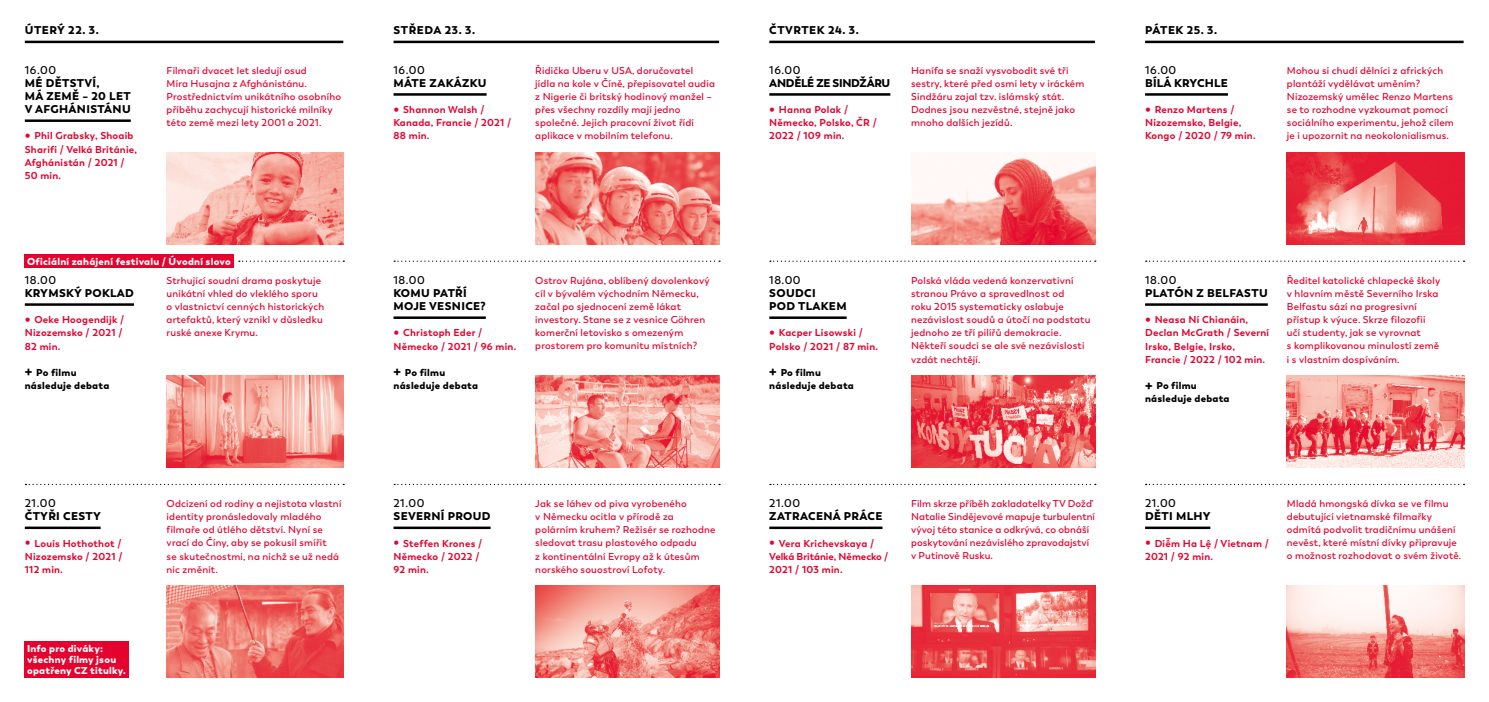
<style>
.page{position:relative;width:1489px;height:702px;background:#fff}
.page>*{position:absolute;margin:0;border:0;box-sizing:border-box;transform-origin:0 0}
.t1{font:900 11.25px/13.1px "Boston";letter-spacing:.03em;color:#000}
.t2{font:600 11.25px "Boston";letter-spacing:.05em;color:#000}
.t3{font:900 11.25px "Boston";letter-spacing:.05em;color:#000}
.t4{font:900 11.25px "Boston";letter-spacing:-.025em;color:#000}
.t5{font:600 10px/13.1px "Boston";letter-spacing:.02em;color:#e4032f}
.t6{font:700 10px/13.1px "Boston";letter-spacing:.025em;color:#e4032f}
.t7{font:900 10px/13.1px "Boston";letter-spacing:.025em;color:#000}
.t8{font:900 10px/11.2px "Boston";letter-spacing:.025em;color:#fff}
.t9{font:700 10px/13.1px "Boston";letter-spacing:.005em;color:#e4032f}
.s1{font-weight:900;font-size:13.75px}
.s2{font-size:13.75px}
</style>
<div class="page">
<img style="left:167px;top:153px;width:177px;height:91px">
<img style="left:535px;top:153px;width:184px;height:91px">
<img style="left:911px;top:158px;width:184px;height:86px">
<img style="left:1286px;top:153px;width:177px;height:91px">
<img style="left:1286px;top:376px;width:177px;height:92px">
<img style="left:535px;top:376px;width:184px;height:92px">
<img style="left:911px;top:376px;width:184px;height:92px">
<img style="left:167px;top:376px;width:177px;height:92px">
<img style="left:167px;top:586px;width:177px;height:92px">
<img style="left:535px;top:586px;width:184px;height:92px">
<img style="left:911px;top:586px;width:184px;height:92px">
<img style="left:1286px;top:586px;width:177px;height:92px">
<hr style="left:25px;top:119px;width:106px;height:3px;background:#000">
<hr style="left:393px;top:93px;width:93px;height:3px;background:#000">
<hr style="left:769px;top:93px;width:121px;height:3px;background:#000">
<hr style="left:1144px;top:93px;width:83px;height:3px;background:#000">
<hr style="left:1144px;top:303px;width:123px;height:3px;background:#000">
<hr style="left:393px;top:526px;width:97px;height:3px;background:#000">
<hr style="left:769px;top:316px;width:77px;height:3px;background:#000">
<hr style="left:25px;top:303px;width:109px;height:3px;background:#000">
<hr style="left:25px;top:526px;width:76px;height:3px;background:#000">
<hr style="left:393px;top:316px;width:93px;height:3px;background:#000">
<hr style="left:769px;top:526px;width:113px;height:3px;background:#000">
<hr style="left:1144px;top:526px;width:66px;height:3px;background:#000">
<hr style="left:25px;top:41px;width:318px;height:2px;background:#000">
<hr style="left:393px;top:41px;width:326px;height:2px;background:#000">
<hr style="left:1144px;top:41px;width:319px;height:2px;background:#000">
<hr style="left:769px;top:41px;width:325px;height:2px;background:#000">
<div style="left:25px;top:254px;width:209px;height:14px;background:#e4032f"></div>
<div style="left:25px;top:641px;width:104px;height:37px;background:#e4032f"></div>
<svg style="left:239px;top:260px;width:105px;height:2px"></svg>
<svg style="left:25px;top:484px;width:319px;height:1px"></svg>
<svg style="left:394px;top:260px;width:326px;height:2px"></svg>
<svg style="left:394px;top:484px;width:326px;height:1px"></svg>
<svg style="left:770px;top:260px;width:325px;height:2px"></svg>
<svg style="left:770px;top:484px;width:325px;height:1px"></svg>
<svg style="left:1145px;top:260px;width:319px;height:2px"></svg>
<svg style="left:1145px;top:484px;width:319px;height:1px"></svg>
<p class="t1" style="left:25px;top:24px;width:75px">ÚTERÝ 22. 3.</p>
<p class="t3" style="left:393px;top:23px;width:83px">STŘEDA 23. 3.</p>
<p class="t3" style="left:769px;top:23px;width:91px">ČTVRTEK 24. 3.</p>
<p class="t1" style="left:1144px;top:24px;width:74px">PÁTEK 25. 3.</p>
<p class="t5" style="left:167px;top:64px;width:176px">Filmaři dvacet let sledují osud<br>Míra Husajna z Afghánistánu.<br>Prostřednictvím unikátního osobního příběhu zachycují historické milníky této země mezi lety 2001 a 2021.</p>
<p class="t5" style="left:535px;top:64px;width:181px">Řidička Uberu v USA, doručovatel jídla na kole v Číně, přepisovatel audia z Nigerie či britský hodinový manžel – přes všechny rozdíly mají jedno společné. Jejich pracovní život řídí aplikace v mobilním telefonu.</p>
<p class="t5" style="left:911px;top:64px;width:175px">Hanífa se snaží vysvobodit své tři sestry, které před osmi lety v iráckém Sindžáru zajal tzv. islámský stát.<br>Dodnes jsou nezvěstné, stejně jako mnoho dalších jezídů.</p>
<p class="t5" style="left:1286px;top:64px;width:168px">Mohou si chudí dělníci z afrických plantáží vydělávat uměním?<br>Nizozemský umělec Renzo Martens se to rozhodne vyzkoumat pomocí sociálního experimentu, jehož cílem je i upozornit na neokolonialismus.</p>
<p class="t2" style="left:25px;top:63px;width:33px">16.00</p>
<p class="t1" style="left:25px;top:76px;width:107px">MÉ DĚTSTVÍ,<br>MÁ ZEMĚ – 20 LET<br>V AFGHÁNISTÁNU</p>
<p class="t6" style="left:25px;top:129px;width:114px"><span class="s1">•</span> Phil Grabsky, Shoaib<br>Sharifi / Velká Británie,<br>Afghánistán / 2021 /<br>50 min.</p>
<p class="t2" style="left:393px;top:63px;width:33px">16.00</p>
<p class="t1" style="left:393px;top:76px;width:95px">MÁTE ZAKÁZKU</p>
<p class="t6" style="left:393px;top:103px;width:119px"><span class="s1">•</span> Shannon Walsh /<br>Kanada, Francie / 2021 /<br>88 min.</p>
<p class="t2" style="left:769px;top:63px;width:33px">16.00</p>
<p class="t4" style="left:769px;top:76px;width:122px">ANDĚLÉ ZE SINDŽÁRU</p>
<p class="t6" style="left:769px;top:103px;width:109px"><span class="s1">•</span> Hanna Polak /<br>Německo, Polsko, ČR /<br>2022 / 109 min.</p>
<p class="t2" style="left:1144px;top:63px;width:33px">16.00</p>
<p class="t1" style="left:1144px;top:76px;width:84px">BÍLÁ KRYCHLE</p>
<p class="t6" style="left:1144px;top:103px;width:112px"><span class="s1">•</span> Renzo Martens /<br>Nizozemsko, Belgie,<br>Kongo / 2020 / 79 min.</p>
<p class="t8" style="left:27px;top:255px;width:205px">Oficiální zahájení festivalu / Úvodní slovo</p>
<p class="t2" style="left:25px;top:273px;width:33px">18.00</p>
<p class="t1" style="left:25px;top:286px;width:111px">KRYMSKÝ POKLAD</p>
<p class="t6" style="left:25px;top:313px;width:101px"><span class="s1">•</span> Oeke Hoogendijk /<br>Nizozemsko / 2021 /<br>82 min.</p>
<p class="t7" style="left:25px;top:366px;width:86px"><span class="s2">+</span> Po filmu následuje debata</p>
<p class="t5" style="left:167px;top:274px;width:159px">Strhující soudní drama poskytuje unikátní vhled do vleklého sporu o vlastnictví cenných historických artefaktů, který vznikl v důsledku ruské anexe Krymu.</p>
<p class="t2" style="left:25px;top:496px;width:32px">21.00</p>
<p class="t1" style="left:25px;top:510px;width:78px">ČTYŘI CESTY</p>
<p class="t6" style="left:25px;top:536px;width:99px;text-align:justify"><span class="s1">•</span> Louis Hothothot / Nizozemsko / 2021 / 112 min.</p>
<p class="t8" style="left:27px;top:642px;width:100px">Info pro diváky: všechny filmy jsou opatřeny CZ titulky.</p>
<p class="t5" style="left:167px;top:497px;width:176px">Odcizení od rodiny a nejistota vlastní identity pronásledovaly mladého filmaře od útlého dětství. Nyní se vrací do Číny, aby se pokusil smířit<br>se skutečnostmi, na nichž se už nedá nic změnit.</p>
<p class="t2" style="left:393px;top:273px;width:33px">18.00</p>
<p class="t1" style="left:393px;top:286px;width:94px">KOMU PATŘÍ<br>MOJE VESNICE?</p>
<p class="t6" style="left:393px;top:326px;width:124px"><span class="s1">•</span> Christoph Eder /<br>Německo / 2021 / 96 min.</p>
<p class="t7" style="left:393px;top:366px;width:86px"><span class="s2">+</span> Po filmu následuje debata</p>
<p class="t5" style="left:535px;top:274px;width:176px">Ostrov Rujána, oblíbený dovolenkový cíl v bývalém východním Německu, začal po sjednocení země lákat investory. Stane se z vesnice Göhren komerční letovisko s omezeným prostorem pro komunitu místních?</p>
<p class="t2" style="left:393px;top:496px;width:32px">21.00</p>
<p class="t1" style="left:393px;top:510px;width:99px">SEVERNÍ PROUD</p>
<p class="t6" style="left:393px;top:536px;width:90px"><span class="s1">•</span> Steffen Krones /<br>Německo / 2022 /<br>92 min.</p>
<p class="t5" style="left:535px;top:497px;width:182px">Jak se láhev od piva vyrobeného<br>v Německu ocitla v přírodě za polárním kruhem? Režisér se rozhodne sledovat trasu plastového odpadu<br>z kontinentální Evropy až k útesům norského souostroví Lofoty.</p>
<p class="t2" style="left:769px;top:273px;width:33px">18.00</p>
<p class="t1" style="left:769px;top:286px;width:79px">SOUDCI<br>POD TLAKEM</p>
<p class="t6" style="left:769px;top:326px;width:110px"><span class="s1">•</span> Kacper Lisowski /<br>Polsko / 2021 / 87 min.</p>
<p class="t7" style="left:769px;top:366px;width:86px"><span class="s2">+</span> Po filmu následuje debata</p>
<p class="t5" style="left:911px;top:274px;width:181px">Polská vláda vedená konzervativní stranou Právo a spravedlnost od<br>roku 2015 systematicky oslabuje nezávislost soudů a útočí na podstatu jednoho ze tří pilířů demokracie.<br>Někteří soudci se ale své nezávislosti vzdát nechtějí.</p>
<p class="t2" style="left:1144px;top:273px;width:33px">18.00</p>
<p class="t1" style="left:1144px;top:286px;width:124px">PLATÓN Z BELFASTU</p>
<p class="t6" style="left:1144px;top:313px;width:126px"><span class="s1">•</span> Neasa Ní Chianáin,<br>Declan McGrath / Severní<br>Irsko, Belgie, Irsko,<br>Francie / 2022 / 102 min.</p>
<p class="t7" style="left:1144px;top:379px;width:86px"><span class="s2">+</span> Po filmu následuje debata</p>
<p class="t5" style="left:1286px;top:274px;width:155px">Ředitel katolické chlapecké školy v hlavním městě Severního Irska<br>Belfastu sází na progresivní přístup k výuce. Skrze filozofii učí studenty, jak se vyrovnat<br>s komplikovanou minulostí země i s vlastním dospíváním.</p>
<p class="t2" style="left:769px;top:496px;width:32px">21.00</p>
<p class="t1" style="left:769px;top:510px;width:115px">ZATRACENÁ PRÁCE</p>
<p class="t9" style="left:769px;top:536px;width:120px"><span class="s1">•</span> Vera Krichevskaya /<br>Velká Británie, Německo /<br>2021 / 103 min.</p>
<p class="t2" style="left:1144px;top:496px;width:32px">21.00</p>
<p class="t1" style="left:1144px;top:510px;width:67px">DĚTI MLHY</p>
<p class="t6" style="left:1144px;top:536px;width:125px"><span class="s1">•</span> Diêm Ha Lê / Vietnam /<br>2021 / 92 min.</p>
<p class="t5" style="left:911px;top:497px;width:185px">Film skrze příběh zakladatelky TV Dožď Natalie Sindějevové mapuje turbulentní vývoj této stanice a odkrývá, co obnáší poskytování nezávislého zpravodajství v Putinově Rusku.</p>
<p class="t5" style="left:1286px;top:497px;width:176px">Mladá hmongská dívka se ve filmu debutující vietnamské filmařky odmítá podvolit tradičnímu unášení nevěst, které místní dívky připravuje o možnost rozhodovat o svém životě.</p>
<p class="t6" style="left:1166px;top:536px;width:6px">˜</p>
<p class="t6" style="left:1207px;top:539px;width:4px">.</p>
</div>
